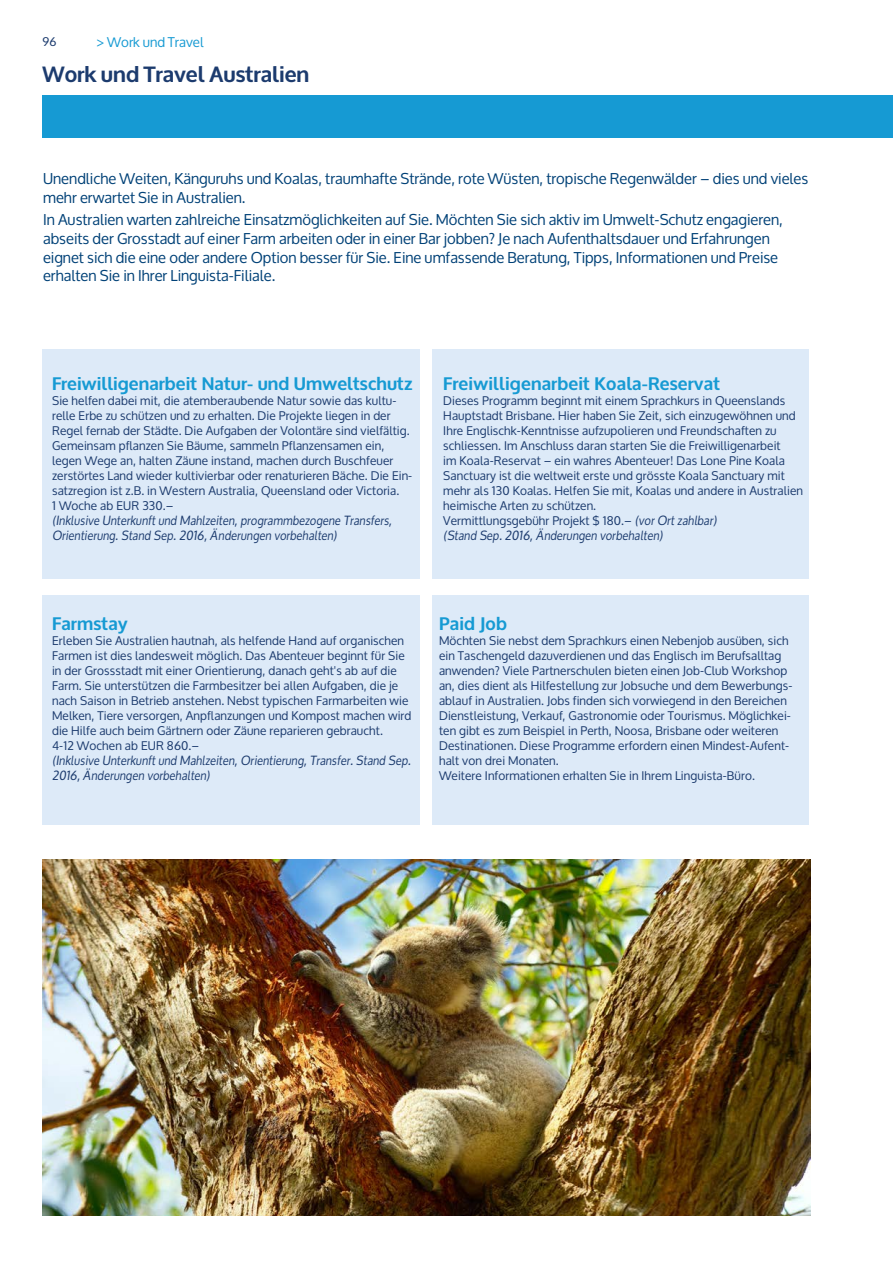
<style>
.page{position:relative;width:893px;height:1263px;background:#fff}
.page>*{position:absolute;margin:0;border:0;box-sizing:border-box;transform-origin:0 0}
.t1{font:700 21.9px "Oxygen";color:#1c3b6e}
.t2{font:700 18px "Oxygen";letter-spacing:.01em;color:#169ad3}
.t3{font:15px/18.8px "Oxygen";color:#004177}
.t4{font:13.5px "Oxygen";color:#169ad3}
.t5{font:italic 12.75px/15px "Oxygen";letter-spacing:.01em;color:#1c3b6e}
.t6{font:12px/15px "Oxygen";letter-spacing:.01em;color:#1c3b6e}
.s1{font-style:italic;font-size:12.75px}
</style>
<div class="page">
<div style="left:43px;top:96px;width:850px;height:42px;background:#169ad3"></div>
<div style="left:43px;top:349px;width:377px;height:230px;background:#ddeaf8"></div>
<div style="left:43px;top:595px;width:377px;height:230px;background:#ddeaf8"></div>
<div style="left:433px;top:349px;width:376px;height:230px;background:#ddeaf8"></div>
<div style="left:433px;top:595px;width:376px;height:230px;background:#ddeaf8"></div>
<img style="left:43px;top:859px;width:767px;height:356px">
<p class="t6" style="left:43px;top:34px;width:15px">96</p>
<p class="t4" style="left:97px;top:34px;width:109px">&gt; Work und Travel</p>
<h1 class="t1" style="left:43px;top:60px;width:268px">Work und Travel Australien</h1>
<p class="t3" style="left:43px;top:169px;width:767px">Unendliche Weiten, Känguruhs und Koalas, traumhafte Strände, rote Wüsten, tropische Regenwälder – dies und vieles mehr erwartet Sie in Australien.</p>
<p class="t3" style="left:43px;top:210px;width:741px">In Australien warten zahlreiche Einsatzmöglichkeiten auf Sie. Möchten Sie sich aktiv im Umwelt-Schutz engagieren, abseits der Grosstadt auf einer Farm arbeiten oder in einer Bar jobben? Je nach Aufenthaltsdauer und Erfahrungen eignet sich die eine oder andere Option besser für Sie. Eine umfassende Beratung, Tipps, Informationen und Preise erhalten Sie in Ihrer Linguista-Filiale.</p>
<h2 class="t2" style="left:52px;top:372px;width:362px">Freiwilligenarbeit Natur- und Umweltschutz</h2>
<p class="t6" style="left:52px;top:393px;width:362px">Sie helfen dabei mit, die atemberaubende Natur sowie das kultu&shy;relle Erbe zu schützen und zu erhalten. Die Projekte liegen in der Regel fernab der Städte. Die Aufgaben der Volontäre sind vielfältig.<br>Gemeinsam pflanzen Sie Bäume, sammeln Pflanzensamen ein, legen Wege an, halten Zäune instand, machen durch Buschfeuer zerstörtes Land wieder kultivierbar oder renaturieren Bäche. Die Ein&shy;satzregion ist z.B. in Western Australia, Queensland oder Victoria.<br>1 Woche ab EUR 330.–</p>
<p class="t5" style="left:52px;top:512px;width:341px">(Inklusive Unterkunft und Mahlzeiten, programmbezogene Transfers,<br>Orientierung. Stand Sep. 2016, Änderungen vorbehalten)</p>
<h2 class="t2" style="left:443px;top:372px;width:278px">Freiwilligenarbeit Koala-Reservat</h2>
<p class="t6" style="left:443px;top:393px;width:361px">Dieses Programm beginnt mit einem Sprachkurs in Queenslands Hauptstadt Brisbane. Hier haben Sie Zeit, sich einzugewöhnen und Ihre Englischk-Kenntnisse aufzupolieren und Freundschaften zu schliessen. Im Anschluss daran starten Sie die Freiwilligenarbeit<br>im Koala-Reservat – ein wahres Abenteuer! Das Lone Pine Koala Sanctuary ist die weltweit erste und grösste Koala Sanctuary mit mehr als 130 Koalas. Helfen Sie mit, Koalas und andere in Australien heimische Arten zu schützen.<br>Vermittlungsgebühr Projekt $ 180.– <span class="s1">(vor Ort zahlbar)</span></p>
<p class="t5" style="left:443px;top:527px;width:221px">(Stand Sep. 2016, Änderungen vorbehalten)</p>
<h2 class="t2" style="left:52px;top:612px;width:77px">Farmstay</h2>
<p class="t6" style="left:52px;top:633px;width:361px">Erleben Sie Australien hautnah, als helfende Hand auf organischen Farmen ist dies landesweit möglich. Das Abenteuer beginnt für Sie in der Grossstadt mit einer Orientierung, danach geht's ab auf die Farm. Sie unterstützen die Farmbesitzer bei allen Aufgaben, die je nach Saison in Betrieb anstehen. Nebst typischen Farmarbeiten wie Melken, Tiere versorgen, Anpflanzungen und Kompost machen wird die Hilfe auch beim Gärtnern oder Zäune reparieren gebraucht.<br>4-12 Wochen ab EUR 860.–</p>
<p class="t5" style="left:52px;top:752px;width:360px">(Inklusive Unterkunft und Mahlzeiten, Orientierung, Transfer. Stand Sep.<br>2016, Änderungen vorbehalten)</p>
<h2 class="t2" style="left:439px;top:612px;width:69px">Paid Job</h2>
<p class="t6" style="left:439px;top:633px;width:355px">Möchten Sie nebst dem Sprachkurs einen Nebenjob ausüben, sich ein Taschengeld dazuverdienen und das Englisch im Berufsalltag anwenden? Viele Partnerschulen bieten einen Job-Club Workshop an, dies dient als Hilfestellung zur Jobsuche und dem Bewerbungs&shy;ablauf in Australien. Jobs finden sich vorwiegend in den Bereichen Dienstleistung, Verkauf, Gastronomie oder Tourismus. Möglichkei&shy;ten gibt es zum Beispiel in Perth, Noosa, Brisbane oder weiteren Destinationen. Diese Programme erfordern einen Mindest-Aufent&shy;halt von drei Monaten.<br>Weitere Informationen erhalten Sie in Ihrem Linguista-Büro.</p>
</div>
